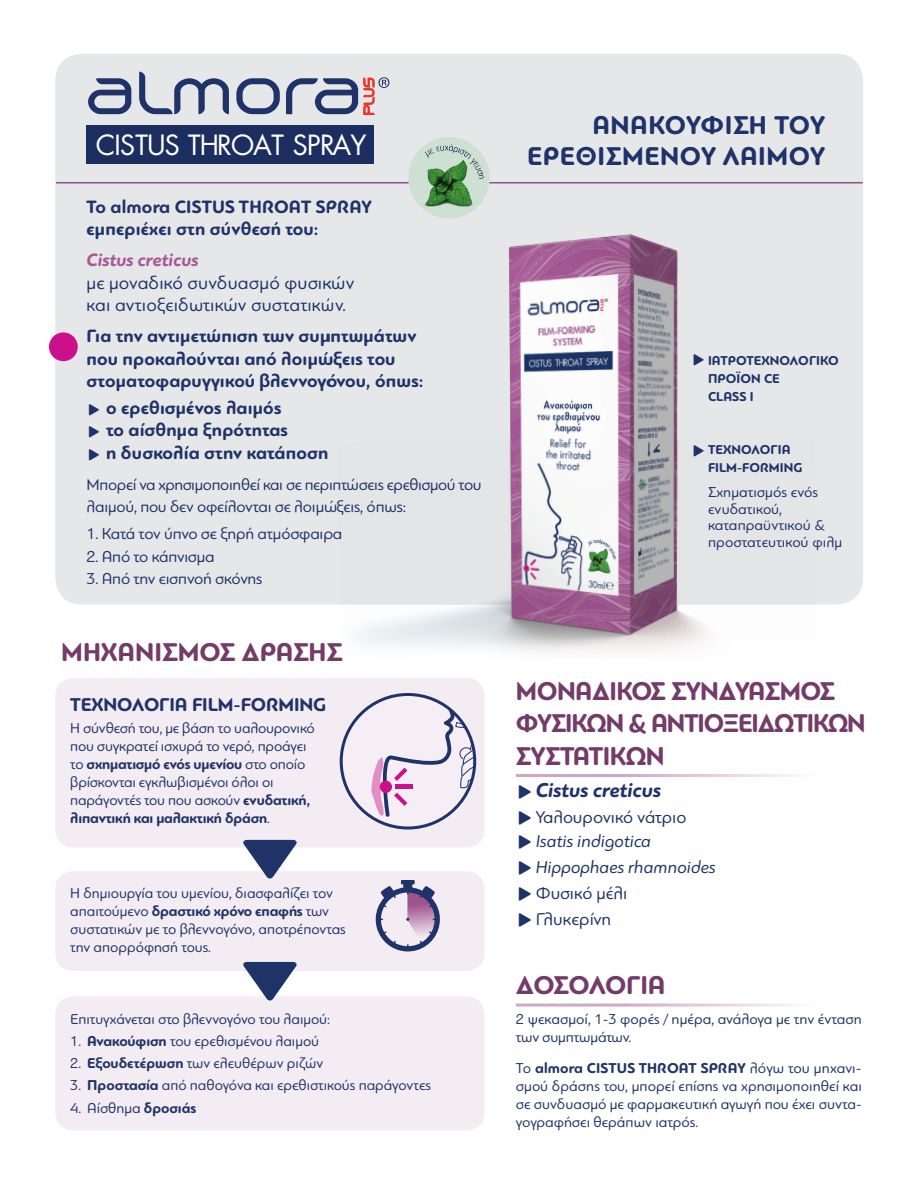
<style>
.page{position:relative;width:918px;height:1188px;background:#fff}
.page>*{position:absolute;margin:0;border:0;box-sizing:border-box;transform-origin:0 0}
.t1{font:29.55px "UB Future";letter-spacing:-.03em;color:#fff}
.t2{font:700 27px/32.4px "PF Bague Round Pro";letter-spacing:-.04em;color:#743b69}
.t3{font:700 27px/31.5px "PF Bague Round Pro";letter-spacing:.02em;color:#1f3369;text-align:right}
.t4{font:700 27px "PF Bague Round Pro";color:#743b69}
.t5{font:700 27px "PF Bague Round Pro";letter-spacing:-.02em;color:#743b69}
.t6{font:italic 700 21px "PF Bague Round Pro";color:#1f3369}
.t7{font:700 19.5px "PF Bague Round Pro";letter-spacing:-.005em;color:#1f3369}
.t8{font:700 18.75px/22.5px "PF Bague Round Pro";letter-spacing:.01em;color:#1f3369}
.t9{font:18.75px/22.5px "PF Bague Round Pro";letter-spacing:.01em;color:#1f3369}
.t10{font:italic 700 18.75px "PF Bague Round Pro";color:#a65996}
.t11{font:18px/26px "PF Bague Round Pro";color:#1f3369}
.t12{font:italic 18px/26px "PF Bague Round Pro";color:#1f3369}
.t13{font:16.5px/22.5px "PF Bague Round Pro";letter-spacing:-.02em;color:#1f3369}
.t14{font:15px/18px "PF Bague Round Pro";letter-spacing:-.005em;color:#1f3369}
.t15{font:700 13.5px/18px "PF Bague Round Pro";letter-spacing:.005em;color:#1f3369}
.s1{font-weight:700}
</style>
<div class="page">
<div style="left:55px;top:678px;width:430px;height:169px;background:#f3ecf2;border-radius:18px"></div>
<div style="left:55px;top:996px;width:430px;height:135px;background:#f3ecf2;border-radius:18px"></div>
<div style="left:55px;top:54px;width:808px;height:551px;background:#e6e7e9;border-radius:27px"></div>
<div style="left:87px;top:125px;width:287px;height:39px;background:#1b2e5f"></div>
<svg style="left:88px;top:78px;width:43px;height:36px"></svg>
<svg style="left:139px;top:72px;width:90px;height:42px"></svg>
<svg style="left:236px;top:78px;width:44px;height:36px"></svg>
<svg style="left:286px;top:77px;width:104px;height:38px"></svg>
<hr style="left:56px;top:182px;width:807px;height:1px;background:#a65996">
<div style="left:408px;top:137px;width:82px;height:81px;background:#cee0d2;border-radius:50%"></div>
<img style="left:419px;top:140px;width:70px;height:65px">
<img style="left:357px;top:205px;width:350px;height:446px">
<img style="left:509px;top:234px;width:169px;height:400px">
<div style="left:49px;top:332px;width:29px;height:29px;background:#cc108b;border-radius:50%"></div>
<div style="left:55px;top:871px;width:430px;height:100px;background:#f3ecf2;border-radius:18px"></div>
<svg style="left:370px;top:694px;width:105px;height:123px"></svg>
<svg style="left:243px;top:840px;width:54px;height:39px"></svg>
<svg style="left:243px;top:962px;width:54px;height:39px"></svg>
<hr style="left:516px;top:1004px;width:346px;height:3px;background:#a65996">
<hr style="left:516px;top:774px;width:346px;height:3px;background:#a65996">
<svg style="left:376px;top:880px;width:64px;height:72px"></svg>
<svg style="left:694px;top:354px;width:10px;height:12px"></svg>
<svg style="left:694px;top:446px;width:10px;height:11px"></svg>
<h1 class="t1" style="left:94px;top:130px;width:273px">CISTUS THROAT SPRAY</h1>
<p class="t8" style="left:87px;top:196px;width:287px">Το almora CISTUS THROAT SPRAY εμπεριέχει στη σύνθεσή του:</p>
<p class="t10" style="left:87px;top:249px;width:114px">Cistus creticus</p>
<p class="t9" style="left:87px;top:271px;width:269px">με μοναδικό συνδυασμό φυσικών και αντιοξειδωτικών συστατικών.</p>
<p class="t8" style="left:87px;top:325px;width:339px">Για την αντιμετώπιση των συμπτωμάτων που προκαλούνται από λοιμώξεις του στοματοφαρυγγικού βλεννογόνου, όπως:</p>
<p class="t8" style="left:106px;top:397px;width:224px">ο ερεθισμένος λαιμός<br>το αίσθημα ξηρότητας<br>η δυσκολία στην κατάποση</p>
<p class="t13" style="left:87px;top:473px;width:397px">Μπορεί να χρησιμοποιηθεί και σε περιπτώσεις ερεθισμού του λαιμού, που δεν οφείλονται σε λοιμώξεις, όπως:</p>
<p class="t13" style="left:87px;top:523px;width:257px">1. Κατά τον ύπνο σε ξηρή ατμόσφαιρα</p>
<p class="t13" style="left:87px;top:545px;width:129px">2. Από το κάπνισμα</p>
<p class="t13" style="left:87px;top:568px;width:177px">3. Από την εισπνοή σκόνης</p>
<h2 class="t4" style="left:61px;top:636px;width:283px">ΜΗΧΑΝΙΣΜΟΣ ΔΡΑΣΗΣ</h2>
<h3 class="t7" style="left:70px;top:693px;width:258px">ΤΕΧΝΟΛΟΓΙΑ FILM-FORMING</h3>
<p class="t14" style="left:70px;top:719px;width:246px">Η σύνθεσή του, με βάση το υαλουρονικό που συγκρατεί ισχυρά το νερό, προάγει το <span class="s1">σχηματισμό ενός υμενίου</span> στο οποίο βρίσκονται εγκλωβισμένοι όλοι οι παράγοντές του που ασκούν <span class="s1">ενυδατική, λιπαντική και μαλακτική δράση</span>.</p>
<p class="t14" style="left:70px;top:884px;width:277px">Η δημιουργία του υμενίου, διασφαλίζει τον απαιτούμενο <span class="s1">δραστικό χρόνο επαφής</span> των συστατικών με το βλεννογόνο, αποτρέποντας την απορρόφησή τους.</p>
<p class="t14" style="left:70px;top:1010px;width:261px">Επιτυγχάνεται στο βλεννογόνο του λαιμού:</p>
<p class="t14" style="left:70px;top:1032px;width:250px">1. <span class="s1">Ανακούφιση</span> του ερεθισμένου λαιμού</p>
<p class="t14" style="left:70px;top:1054px;width:255px">2. <span class="s1">Εξουδετέρωση</span> των ελευθέρων ριζών</p>
<p class="t14" style="left:70px;top:1076px;width:362px">3. <span class="s1">Προστασία</span> από παθογόνα και ερεθιστικούς παράγοντες</p>
<p class="t14" style="left:70px;top:1099px;width:128px">4. Αίσθημα <span class="s1">δροσιάς</span></p>
<h2 class="t3" style="left:527px;top:109px;width:299px">ΑΝΑΚΟΎΦΙΣΗ ΤΟΥ<br>ΕΡΕΘΙΣΜΈΝΟΥ ΛΑΙΜΟΎ</h2>
<p class="t15" style="left:708px;top:351px;width:132px">ΙΑΤΡΟΤΕΧΝΟΛΟΓΙΚΟ<br>ΠΡΟΪΟΝ CE<br>CLASS I</p>
<p class="t15" style="left:708px;top:441px;width:96px">ΤΕΧΝΟΛΟΓΊΑ<br>FILM-FORMING</p>
<p class="t14" style="left:708px;top:484px;width:136px;line-height:16.5px">Σχηματισμός ενός ενυδατικού, καταπραϋντικού &amp; προστατευτικού φιλμ</p>
<h2 class="t2" style="left:516px;top:675px;width:351px">MΟΝΑΔΙΚΌΣ ΣΥΝΔΥΑΣΜΌΣ<br>ΦΥΣΙΚΏΝ &amp; ΑΝΤΙΟΞΕΙΔΩΤΙΚΏΝ<br>ΣΥΣΤΑΤΙΚΏΝ</h2>
<h3 class="t6" style="left:536px;top:777px;width:127px">Cistus creticus</h3>
<p class="t11" style="left:536px;top:804px;width:152px">Υαλουρονικό νάτριο</p>
<p class="t12" style="left:536px;top:829px;width:182px">Isatis indigotica<br>Hippophaes rhamnoides</p>
<p class="t11" style="left:536px;top:880px;width:93px">Φυσικό μέλι<br>Γλυκερίνη</p>
<h2 class="t5" style="left:516px;top:968px;width:151px">ΔΟΣΟΛΟΓΙΑ</h2>
<p class="t14" style="left:516px;top:1011px;width:347px">2 ψεκασμοί, 1-3 φορές / ημέρα, ανάλογα με την ένταση των συμπτωμάτων.</p>
<p class="t14" style="left:516px;top:1059px;width:348px;text-align:justify">Το <span class="s1">almora CISTUS THROAT SPRAY</span> λόγω του μηχανι&shy;σμού δράσης του, μπορεί επίσης να χρησιμοποιηθεί και σε συνδυασμό με φαρμακευτική αγωγή που έχει συντα&shy;γογραφήσει θεράπων ιατρός.</p>
</div>
